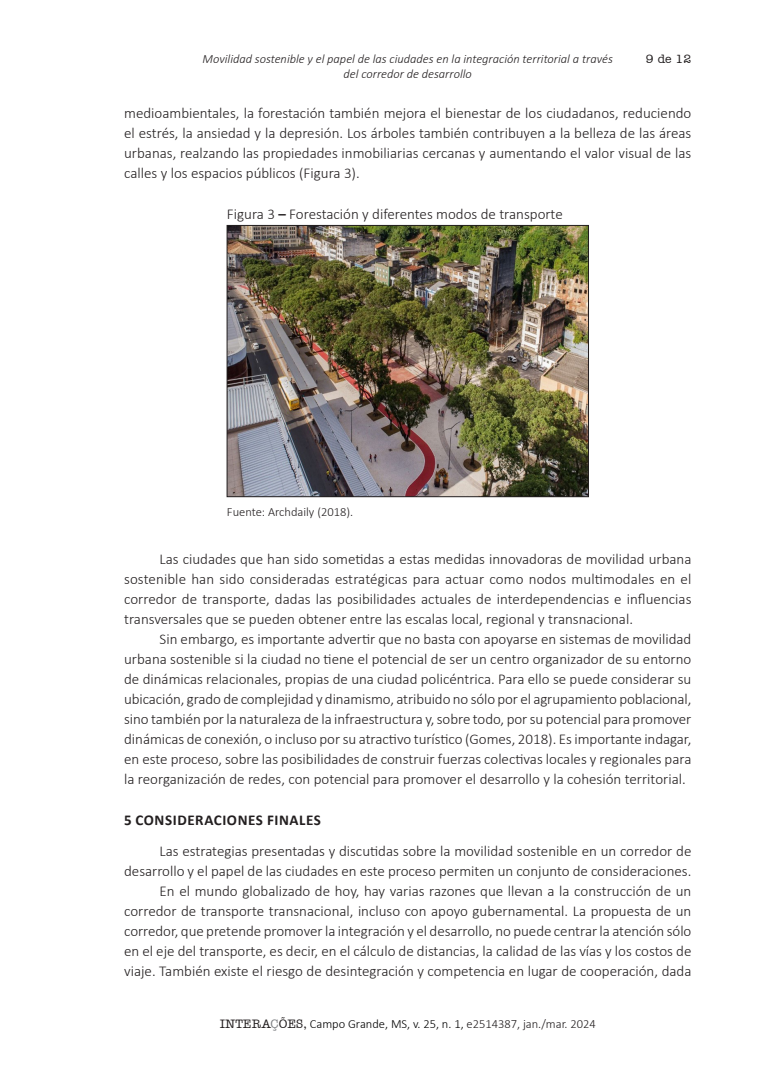
<style>
.page{position:relative;width:780px;height:1088px;background:#fff}
.page>*{position:absolute;margin:0;border:0;box-sizing:border-box;transform-origin:0 0}
.Corpo_do_texto{font:300 15px/20px "Calibri";color:#231f20;text-align:justify}
.Tabela_figura{font:300 15px "Calibri";color:#231f20}
.Subtítulo_1{font:700 15px "Calibri";letter-spacing:.04em;color:#231f20}
.t1{font:italic 300 12.5px "Calibri";color:#231f20}
.t2{font:300 12.5px "Calibri";color:#000}
.Legenda{font:300 12.5px "Calibri";color:#231f20}
.t3{font:500 12.5px "Amer Typewriter IT Cby BT";color:#231f20}
.s1{font-weight:700}
.s2{font-family:"Amer Typewriter IT Cby BT";font-weight:500;color:#231f20}
.s3{font-family:"Amer Typewriter IT Cby BT";font-weight:500;color:#808285}
.s4{color:#231f20}
</style>
<div class="page">
<img style="left:229px;top:227px;width:357px;height:268px">
<div style="left:227px;top:225px;width:361px;height:272px;border:1px solid #231f20"></div>
<p class="t1" style="left:202px;top:51px;width:412px">Movilidad sostenible y el papel de las ciudades en la integración territorial a través</p>
<p class="t3" style="left:683px;top:51px;width:9px">9</p>
<p class="t1" style="left:343px;top:66px;width:130px">del corredor de desarrollo</p>
<p class="t3" style="left:645px;top:51px;width:47px">9 de 12</p>
<p class="Corpo_do_texto" style="left:124px;top:102px;width:568px">medioambientales, la forestación también mejora el bienestar de los ciudadanos, reduciendo el estrés, la ansiedad y la depresión. Los árboles también contribuyen a la belleza de las áreas urbanas, realzando las propiedades inmobiliarias cercanas y aumentando el valor visual de las calles y los espacios públicos (Figura 3).</p>
<p class="Tabela_figura" style="left:227px;top:205px;width:337px">Figura 3 <span class="s1">–</span> Forestación y diferentes modos de transporte</p>
<p class="Legenda" style="left:227px;top:504px;width:128px">Fuente: Archdaily (2018).</p>
<p class="Corpo_do_texto" style="left:124px;top:549px;width:569px;text-indent:35px">Las ciudades que han sido sometidas a estas medidas innovadoras de movilidad urbana sostenible han sido consideradas estratégicas para actuar como nodos multimodales en el corredor de transporte, dadas las posibilidades actuales de interdependencias e influencias transversales que se pueden obtener entre las escalas local, regional y transnacional.</p>
<p class="Corpo_do_texto" style="left:124px;top:629px;width:569px;text-indent:35px">Sin embargo, es importante advertir que no basta con apoyarse en sistemas de movilidad urbana sostenible si la ciudad no tiene el potencial de ser un centro organizador de su entorno de dinámicas relacionales, propias de una ciudad policéntrica. Para ello se puede considerar su ubicación, grado de complejidad y dinamismo, atribuido no sólo por el agrupamiento poblacional, sino también por la naturaleza de la infraestructura y, sobre todo, por su potencial para promover dinámicas de conexión, o incluso por su atractivo turístico (Gomes, 2018). Es importante indagar, en este proceso, sobre las posibilidades de construir fuerzas colectivas locales y regionales para la reorganización de redes, con potencial para promover el desarrollo y la cohesión territorial.</p>
<p class="Subtítulo_1" style="left:124px;top:809px;width:198px">5 CONSIDERACIONES FINALES</p>
<p class="Corpo_do_texto" style="left:124px;top:841px;width:568px;text-align:right">Las estrategias presentadas y discutidas sobre la movilidad sostenible en un corredor de desarrollo y el papel de las ciudades en este proceso permiten un conjunto de consideraciones.</p>
<p class="Corpo_do_texto" style="left:124px;top:881px;width:568px;text-indent:35px">En el mundo globalizado de hoy, hay varias razones que llevan a la construcción de un corredor de transporte transnacional, incluso con apoyo gubernamental. La propuesta de un corredor, que pretende promover la integración y el desarrollo, no puede centrar la atención sólo en el eje del transporte, es decir, en el cálculo de distancias, la calidad de las vías y los costos de viaje. También existe el riesgo de desintegración y competencia en lugar de cooperación, dada</p>
<p class="t2" style="left:220px;top:1016px;width:377px"><span class="s2">INTERA</span><span class="s3">Ç</span><span class="s2">ÕES,</span> Campo Grande, MS, v. 25, n. 1, <span class="s4">e2514387, jan./mar. 2024</span></p>
</div>
